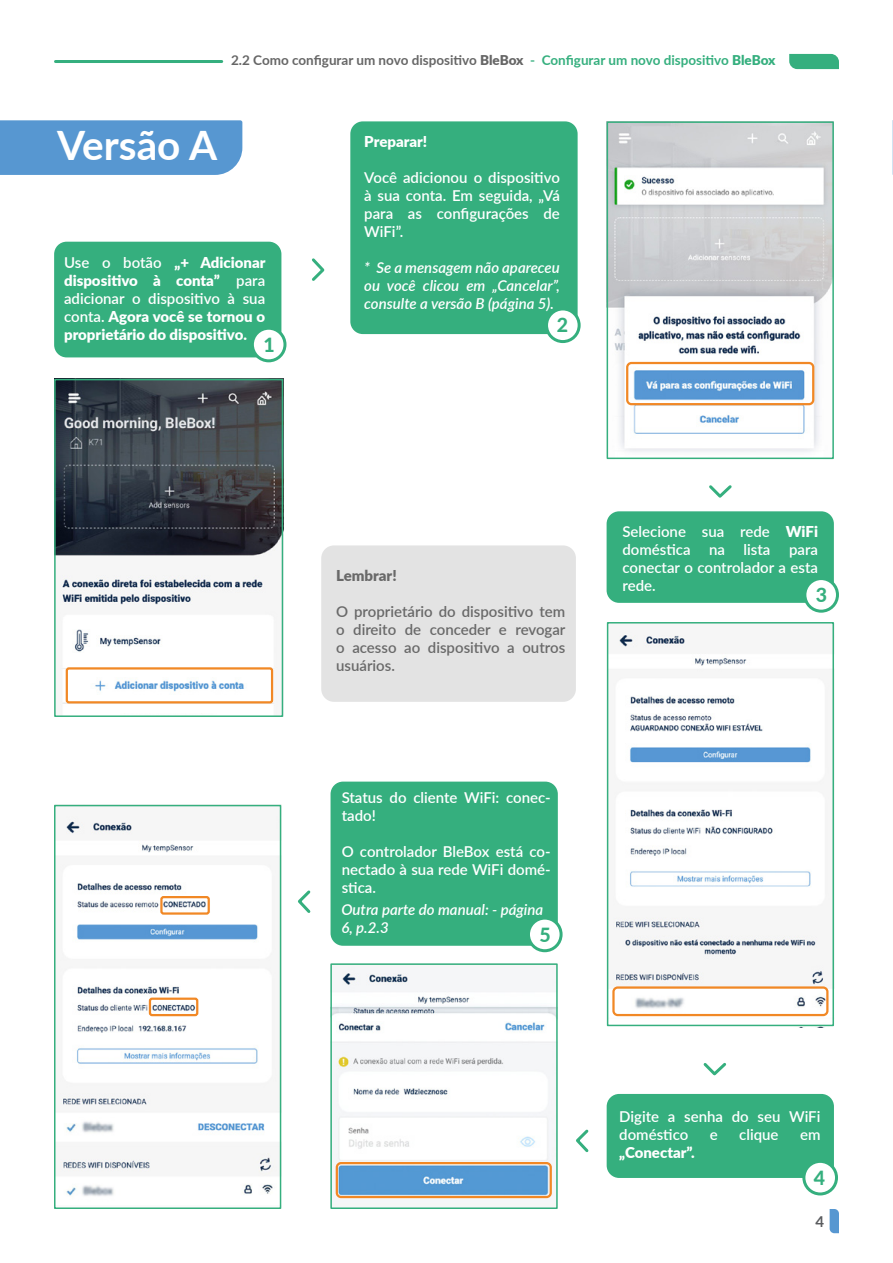
<style>
.page{position:relative;width:893px;height:1263px;background:#fff}
.page>*{position:absolute;margin:0;border:0;box-sizing:border-box;transform-origin:0 0}
.t1{font:700 40.5px "Lato";color:#fff}
.t2{font:800 19.5px "Lato";color:#35af7e}
.t3{font:600 15px/18px "Lato";color:#fff;text-align:justify}
.t4{font:900 15px/18px "Lato";color:#fff;text-align:justify}
.t5{font:italic 600 15px/18px "Lato";color:#fff;text-align:justify}
.t6{font:600 15px/18px "Lato";color:#696969;text-align:justify}
.t7{font:900 15px "Lato";color:#696969}
.t8{font:700 15px "Lato";color:#5a5c5f}
.t9{font:700 13.5px "Lato";color:#666}
.s1{font-weight:900}
.s2{color:#35af7e}
.s3{font-weight:900;color:#35af7e}
.s4{font-weight:600}
</style>
<div class="page">
<div style="left:0;top:120px;width:242px;height:55px;background:#5797d1"></div>
<svg style="left:892px;top:120px;width:1px;height:55px"></svg>
<svg style="left:830px;top:1209px;width:9px;height:24px"></svg>
<svg style="left:789px;top:54px;width:50px;height:15px"></svg>
<hr style="left:56px;top:60px;width:166px;height:3px;background:#35af7e">
<div style="left:350px;top:121px;width:228px;height:213px;background:#35af7e;border-radius:13px"></div>
<div style="left:54px;top:242px;width:227px;height:115px;background:#35af7e;border-radius:13px"></div>
<svg style="left:312px;top:258px;width:13px;height:23px"></svg>
<svg style="left:576px;top:1129px;width:13px;height:24px"></svg>
<div style="left:331px;top:782px;width:227px;height:164px;background:#35af7e;border-radius:13px"></div>
<svg style="left:709px;top:485px;width:23px;height:13px"></svg>
<div style="left:607px;top:511px;width:227px;height:92px;background:#35af7e;border-radius:13px"></div>
<div style="left:607px;top:1094px;width:227px;height:84px;background:#35af7e;border-radius:13px"></div>
<svg style="left:703px;top:1062px;width:24px;height:14px"></svg>
<svg style="left:298px;top:890px;width:13px;height:23px"></svg>
<div style="left:252px;top:328px;width:33px;height:33px;background:#fff;border-radius:50%"></div>
<div style="left:251px;top:327px;width:35px;height:35px;border:3px solid #35af7e;border-radius:50%"></div>
<div style="left:546px;top:309px;width:33px;height:33px;background:#fff;border-radius:50%"></div>
<div style="left:545px;top:307px;width:36px;height:36px;border:3px solid #35af7e;border-radius:50%"></div>
<div style="left:805px;top:578px;width:32px;height:33px;background:#fff;border-radius:50%"></div>
<div style="left:803px;top:577px;width:36px;height:36px;border:3px solid #35af7e;border-radius:50%"></div>
<div style="left:804px;top:1161px;width:32px;height:33px;background:#fff;border-radius:50%"></div>
<div style="left:802px;top:1160px;width:36px;height:35px;border:3px solid #35af7e;border-radius:50%"></div>
<div style="left:528px;top:918px;width:33px;height:33px;background:#fff;border-radius:50%"></div>
<div style="left:527px;top:917px;width:36px;height:35px;border:3px solid #35af7e;border-radius:50%"></div>
<div style="left:321px;top:545px;width:255px;height:157px;background:#e3e3e3;border-radius:13px"></div>
<img style="left:57px;top:382px;width:223px;height:332px">
<div style="left:54px;top:379px;width:229px;height:338px;border:2px solid #35af7e"></div>
<div style="left:66px;top:667px;width:207px;height:36px;border:2px solid #f18825;border-radius:2px"></div>
<img style="left:610px;top:124px;width:221px;height:328px">
<div style="left:607px;top:121px;width:227px;height:338px;border:2px solid #35af7e"></div>
<div style="left:626px;top:362px;width:188px;height:43px;border:2px solid #f18825;border-radius:4px"></div>
<img style="left:607px;top:635px;width:227px;height:393px">
<div style="left:612px;top:986px;width:216px;height:30px;border:2px solid #f18825;border-radius:4px"></div>
<div style="left:607px;top:622px;width:227px;height:404px;border:2px solid #35af7e"></div>
<img style="left:333px;top:967px;width:222px;height:239px">
<div style="left:330px;top:963px;width:228px;height:246px;border:2px solid #35af7e"></div>
<div style="left:336px;top:1162px;width:216px;height:36px;border:2px solid #f18825;border-radius:4px"></div>
<img style="left:60px;top:816px;width:217px;height:380px">
<div style="left:160px;top:896px;width:50px;height:19px;border:2px solid #f18825;border-radius:2px"></div>
<div style="left:149px;top:997px;width:49px;height:19px;border:2px solid #f18825;border-radius:2px"></div>
<div style="left:54px;top:805px;width:227px;height:404px;border:2px solid #35af7e"></div>
<p class="t9" style="left:231px;top:50px;width:546px">2.2 Como configurar um novo dispositivo <span class="s1">BleBox</span> <span class="s2">- Configurar um novo dispositivo</span> <span class="s3">BleBox</span></p>
<h1 class="t1" style="left:57px;top:116px;width:161px">Versão A</h1>
<p class="t4" style="left:64px;top:253px;width:203px"><span class="s4">Use o botão</span> „+ Adicionar dispositivo à conta” <span class="s4">para adicionar o dispositivo à sua conta.</span> Agora você se tornou o proprietário do dispositivo.</p>
<h2 class="t2" style="left:263px;top:330px;width:13px">1</h2>
<p class="t4" style="left:364px;top:132px;width:65px">Preparar!</p>
<p class="t3" style="left:364px;top:168px;width:197px">Você adicionou o dispositivo à sua conta. Em seguida, „Vá para as configurações de WiFi”.</p>
<p class="t5" style="left:364px;top:258px;width:197px">* Se a mensagem não apareceu ou você clicou em „Cancelar”, consulte a versão B (página 5).</p>
<h2 class="t2" style="left:557px;top:310px;width:13px">2</h2>
<p class="t7" style="left:336px;top:564px;width:62px">Lembrar!</p>
<p class="t6" style="left:336px;top:602px;width:231px">O proprietário do dispositivo tem o direito de conceder e revogar o acesso ao dispositivo a outros usuários.</p>
<p class="t3" style="left:342px;top:788px;width:211px">Status do cliente WiFi: conec&shy;tado!</p>
<p class="t3" style="left:342px;top:842px;width:211px">O controlador BleBox está co&shy;nectado à sua rede WiFi domé&shy;stica.</p>
<p class="t5" style="left:341px;top:900px;width:203px">Outra parte do manual: - página<br>6, p.2.3</p>
<h2 class="t2" style="left:539px;top:920px;width:13px">5</h2>
<p class="t3" style="left:622px;top:522px;width:197px">Selecione sua rede <span class="s1">WiFi </span>doméstica na lista para conectar o controlador a esta rede.</p>
<h2 class="t2" style="left:816px;top:580px;width:13px">3</h2>
<p class="t3" style="left:619px;top:1107px;width:203px">Digite a senha do seu WiFi doméstico</p>
<p class="t3" style="left:710px;top:1125px;width:9px">e</p>
<p class="t3" style="left:739px;top:1125px;width:41px">clique</p>
<p class="t3" style="left:800px;top:1125px;width:22px">em</p>
<p class="t4" style="left:619px;top:1143px;width:77px">„Conectar”.</p>
<h2 class="t2" style="left:814px;top:1163px;width:13px">4</h2>
<p class="t8" style="left:816px;top:1210px;width:10px">4</p>
</div>
